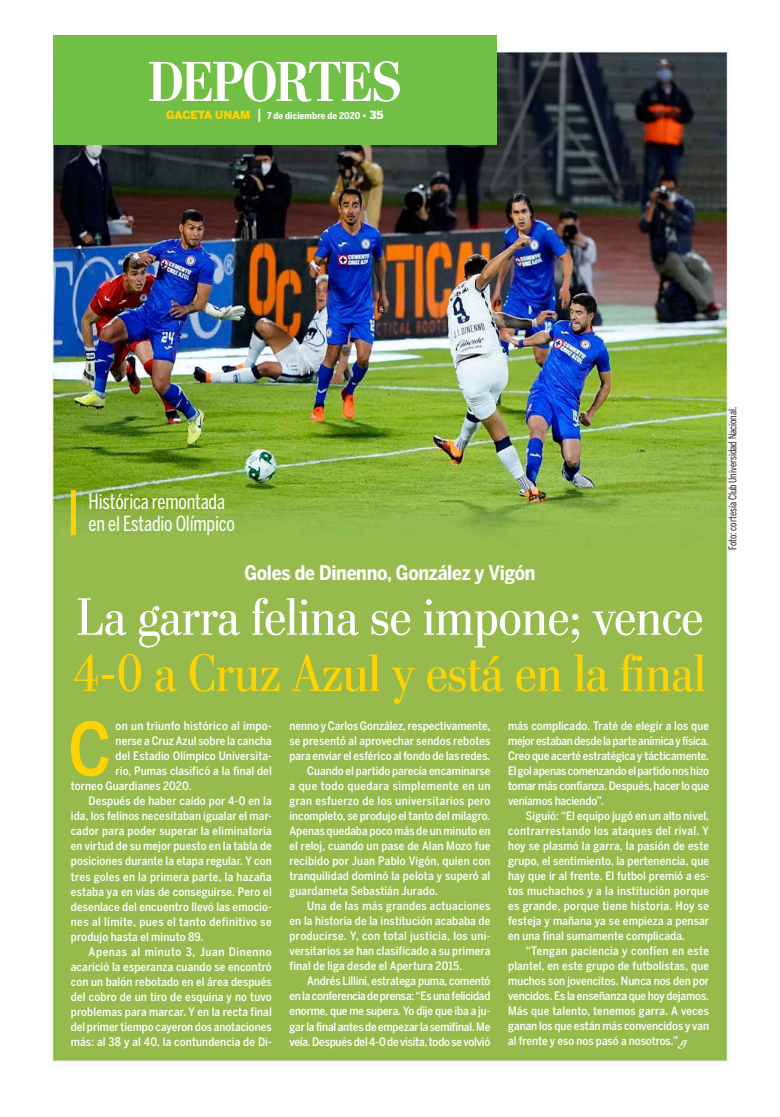
<style>
.page{position:relative;width:780px;height:1117px;background:#fff}
.page>*{position:absolute;margin:0;border:0;box-sizing:border-box;transform-origin:0 0}
._3_1_Tex_Cal_Cap4{font:500 72.38px "Benton Sans Cond";color:#fed304}
.t1{font:700 56.25px "Stilson";letter-spacing:-.01em;color:#fff}
._1_0_Cabeza_Principa{font:52.5px/56.1px "Stilson";color:#fff}
._2_0_Sumario{font:20.62px/21.9px "Benton Sans Comp";letter-spacing:-.01em;color:#fff}
._0_0_Balazo{font:700 20px "Benton Sans Cond";letter-spacing:-.015em;color:#fff}
._3_1_Tex_Cal{font:500 11.62px/15px "Benton Sans Cond";letter-spacing:.005em;color:#fff;text-align:justify}
._3_1_Tex_Cal_Cap4-2{font:500 11.62px "Benton Sans Cond";letter-spacing:.01em;color:#fff}
._4_0_Crédito_de_foto{font:10.62px "Benton Sans Comp";color:#231f20}
.t2{font:700 9.38px "Benton Sans Cond";letter-spacing:.01em;color:#fff}
.s1{font-family:"Benton Sans";font-weight:900;font-size:11.25px;color:#fed304}
.s2{font-family:"Benton Sans";font-weight:500;font-size:13.75px}
.s3{font-family:"Benton Sans";font-weight:900}
.s4{font-family:"Benton Sans";font-weight:900;font-size:11.25px}
.s5{color:#fed304}
</style>
<div class="page">
<img style="left:48px;top:35px;width:682px;height:1028px">
<div style="left:71px;top:490px;width:5px;height:45px;background:#fed304"></div>
<svg style="left:677px;top:1039px;width:10px;height:9px"></svg>
<div style="left:53px;top:35px;width:443px;height:110px;background:#71bf44"></div>
<h2 class="t1" style="left:148px;top:48px;width:254px">DEPORTES</h2>
<p class="t2" style="left:166px;top:110px;width:219px"><span class="s1">GACETA UNAM</span> <span class="s2">|</span> 7 de diciembre de 2020 <span class="s3">•</span> <span class="s4">35</span></p>
<p class="_2_0_Sumario" style="left:89px;top:491px;width:148px">Histórica remontada en el Estadio Olímpico</p>
<p class="_0_0_Balazo" style="left:244px;top:561px;width:293px">Goles de Dinenno, González y Vigón</p>
<p class="_1_0_Cabeza_Principa" style="left:74px;top:589px;width:633px">La garra felina se impone; vence<br><span class="s5">4-0 a Cruz Azul y está en la final</span></p>
<p class="_3_1_Tex_Cal_Cap4" style="left:68px;top:706px;width:45px">C</p>
<p class="_3_1_Tex_Cal_Cap4-2" style="left:116px;top:719px;width:158px">on un triunfo histórico al impo-</p>
<p class="_3_1_Tex_Cal_Cap4-2" style="left:116px;top:734px;width:158px">nerse a Cruz Azul sobre la cancha</p>
<p class="_3_1_Tex_Cal_Cap4-2" style="left:116px;top:749px;width:158px">del Estadio Olímpico Universita-</p>
<p class="_3_1_Tex_Cal_Cap4-2" style="left:116px;top:764px;width:158px">rio, Pumas clasificó a la final del</p>
<p class="_3_1_Tex_Cal_Cap4-2" style="left:71px;top:779px;width:122px">torneo Guardianes 2020.</p>
<p class="_3_1_Tex_Cal" style="left:71px;top:793px;width:202px;text-indent:18px">Después de haber caído por 4-0 en la ida, los felinos necesitaban igualar el mar&shy;cador para poder superar la eliminatoria en virtud de su mejor puesto en la tabla de posiciones durante la etapa regular. Y con tres goles en la primera parte, la hazaña estaba ya en vías de conseguirse. Pero el desenlace del encuentro llevó las emocio&shy;nes al límite, pues el tanto definitivo se produjo hasta el minuto 89.</p>
<p class="_3_1_Tex_Cal" style="left:71px;top:943px;width:202px;text-indent:18px">Apenas al minuto 3, Juan Dinenno acarició la esperanza cuando se encontró con un balón rebotado en el área después del cobro de un tiro de esquina y no tuvo problemas para marcar. Y en la recta final del primer tiempo cayeron dos anotaciones más: al 38 y al 40, la contundencia de Di-</p>
<p class="_3_1_Tex_Cal" style="left:289px;top:718px;width:202px">nenno y Carlos González, respectivamente, se presentó al aprovechar sendos rebotes para enviar el esférico al fondo de las redes.</p>
<p class="_3_1_Tex_Cal" style="left:289px;top:763px;width:202px;text-indent:18px">Cuando el partido parecía encaminarse a que todo quedara simplemente en un gran esfuerzo de los universitarios pero incompleto, se produjo el tanto del milagro.<br>Apenas quedaba poco más de un minuto en el reloj, cuando un pase de Alan Mozo fue recibido por Juan Pablo Vigón, quien con tranquilidad dominó la pelota y superó al guardameta Sebastián Jurado.</p>
<p class="_3_1_Tex_Cal" style="left:289px;top:898px;width:202px;text-indent:18px">Una de las más grandes actuaciones en la historia de la institución acababa de producirse. Y, con total justicia, los uni&shy;versitarios se han clasificado a su primera final de liga desde el Apertura 2015.</p>
<p class="_3_1_Tex_Cal" style="left:289px;top:973px;width:202px;text-indent:18px">Andrés Lillini, estratega puma, comentó en la conferencia de prensa: “Es una felicidad enorme, que me supera. Yo dije que iba a ju&shy;gar la final antes de empezar la semifinal. Me veía. Después del 4-0 de visita, todo se volvió</p>
<p class="_3_1_Tex_Cal" style="left:508px;top:718px;width:202px">más complicado. Traté de elegir a los que mejor estaban desde la parte anímica y física.<br>Creo que acerté estratégica y tácticamente.<br>El gol apenas comenzando el partido nos hizo tomar más confianza. Después, hacer lo que veníamos haciendo”.</p>
<p class="_3_1_Tex_Cal" style="left:508px;top:808px;width:202px;text-indent:18px">Siguió: “El equipo jugó en un alto nivel, contrarrestando los ataques del rival. Y hoy se plasmó la garra, la pasión de este grupo, el sentimiento, la pertenencia, que hay que ir al frente. El futbol premió a es&shy;tos muchachos y a la institución porque es grande, porque tiene historia. Hoy se festeja y mañana ya se empieza a pensar en una final sumamente complicada.</p>
<p class="_3_1_Tex_Cal" style="left:508px;top:943px;width:202px;text-indent:18px">“Tengan paciencia y confíen en este plantel, en este grupo de futbolistas, que muchos son jovencitos. Nunca nos den por vencidos. Es la enseñanza que hoy dejamos.<br>Más que talento, tenemos garra. A veces ganan los que están más convencidos y van al frente y eso nos pasó a nosotros.”</p>
<p class="_4_0_Crédito_de_foto" style="left:726px;top:550px;width:145px;rotate:-90deg">Foto: cortesía Club Universidad Nacional.</p>
</div>
